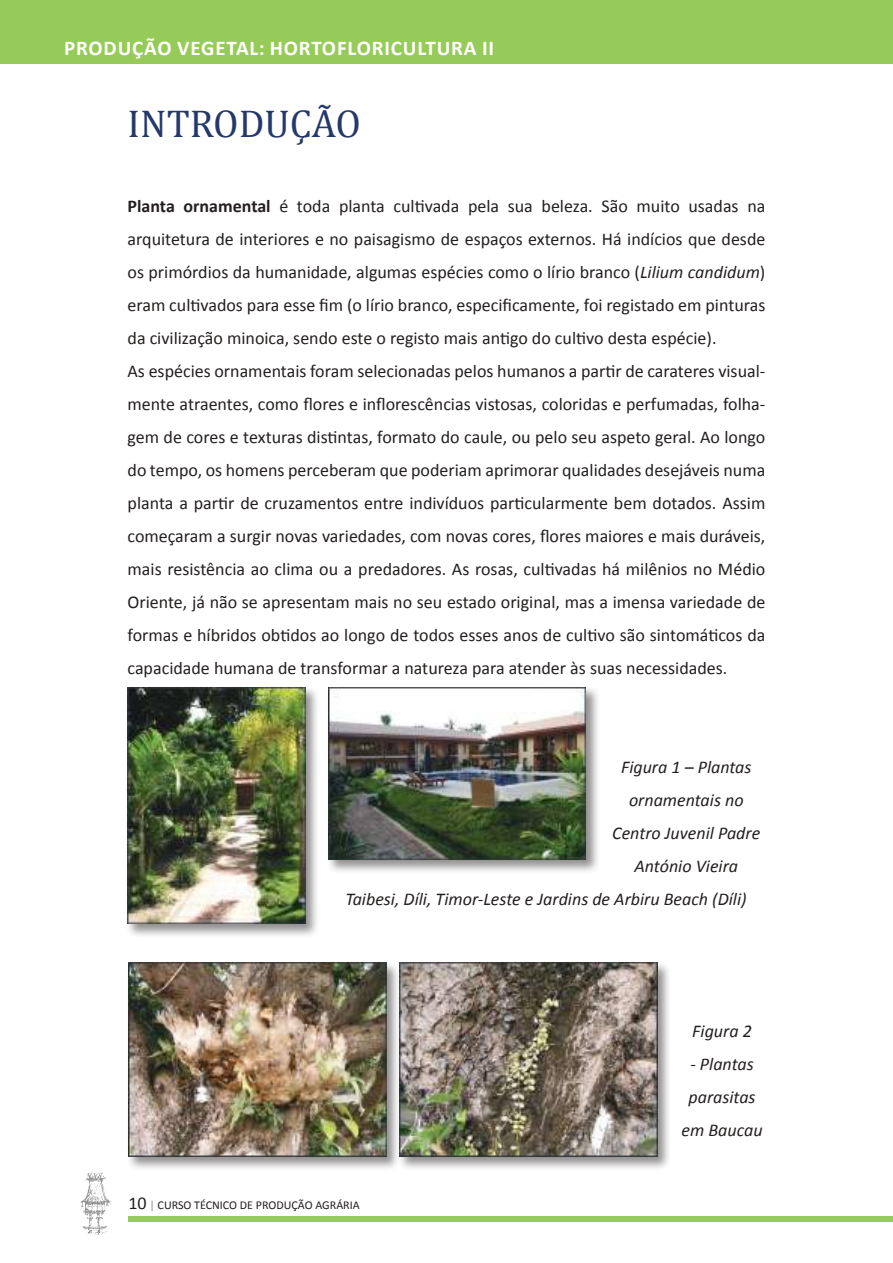
<style>
.page{position:relative;width:893px;height:1263px;background:#fff}
.page>*{position:absolute;margin:0;border:0;box-sizing:border-box;transform-origin:0 0}
.t1{font:39px "Cambria";color:#253869}
.t2{font:700 21px "Calibri";letter-spacing:.04em;color:#fff}
.t3{font:18px/33px "Calibri";color:#241f1f}
.t4{font:italic 18px/33px "Calibri";color:#241f1f;text-align:center}
.t5{font:12px "Calibri";color:#241f1f}
.s1{font-weight:700}
.s2{font-style:italic}
.s3{font-size:18px}
.s4{color:#919193}
</style>
<div class="page">
<div style="left:128px;top:1216px;width:765px;height:5px;background:#97cb59"></div>
<div style="left:0;top:0;width:893px;height:64px;background:#97cb59"></div>
<svg style="left:80px;top:1171px;width:31px;height:64px"></svg>
<div style="left:125px;top:685px;width:195px;height:253px;background:#241f1f;opacity:.5"></div>
<img style="left:128px;top:688px;width:177px;height:236px">
<div style="left:326px;top:685px;width:274px;height:189px;background:#241f1f;opacity:.5"></div>
<img style="left:328px;top:688px;width:258px;height:172px">
<div style="left:126px;top:961px;width:274px;height:210px;background:#241f1f;opacity:.5"></div>
<img style="left:128px;top:963px;width:258px;height:194px">
<div style="left:397px;top:961px;width:275px;height:210px;background:#241f1f;opacity:.5"></div>
<img style="left:400px;top:963px;width:257px;height:194px">
<p class="t2" style="left:64px;top:35px;width:432px">PRODUÇÃO VEGETAL: HORTOFLORICULTURA II</p>
<h1 class="t1" style="left:128px;top:100px;width:235px">INTRODUÇÃO</h1>
<p class="t3" style="left:128px;top:188px;width:639px"><span class="s1">Planta ornamental</span> é toda planta cultivada pela sua beleza. São muito usadas na arquitetura de interiores e no paisagismo de espaços externos. Há indícios que desde os primórdios da humanidade, algumas espécies como o lírio branco (<span class="s2">Lilium candidum</span>) eram cultivados para esse fim (o lírio branco, especificamente, foi registado em pinturas da civilização minoica, sendo este o registo mais antigo do cultivo desta espécie).<br>As espécies ornamentais foram selecionadas pelos humanos a partir de carateres visual&shy;mente atraentes, como flores e inflorescências vistosas, coloridas e perfumadas, folha&shy;gem de cores e texturas distintas, formato do caule, ou pelo seu aspeto geral. Ao longo do tempo, os homens perceberam que poderiam aprimorar qualidades desejáveis numa planta a partir de cruzamentos entre indivíduos particularmente bem dotados. Assim começaram a surgir novas variedades, com novas cores, flores maiores e mais duráveis, mais resistência ao clima ou a predadores. As rosas, cultivadas há milênios no Médio Oriente, já não se apresentam mais no seu estado original, mas a imensa variedade de formas e híbridos obtidos ao longo de todos esses anos de cultivo são sintomáticos da capacidade humana de transformar a natureza para atender às suas necessidades.</p>
<p class="t4" style="left:621px;top:749px;width:132px">Figura 1 – Plantas</p>
<p class="t4" style="left:629px;top:782px;width:116px">ornamentais no</p>
<p class="t4" style="left:612px;top:815px;width:150px">Centro Juvenil Padre</p>
<p class="t4" style="left:634px;top:848px;width:105px">António Vieira</p>
<p class="t4" style="left:345px;top:881px;width:403px">Taibesi, Díli, Timor-Leste e Jardins de Arbiru Beach (Díli)</p>
<p class="t5" style="left:128px;top:1198px;width:233px"><span class="s3">10</span> <span class="s4">|</span> CURSO TÉCNICO DE PRODUÇÃO AGRÁRIA</p>
<p class="t4" style="left:692px;top:1013px;width:61px">Figura 2</p>
<p class="t4" style="left:681px;top:1046px;width:83px">- Plantas parasitas em Baucau</p>
</div>
